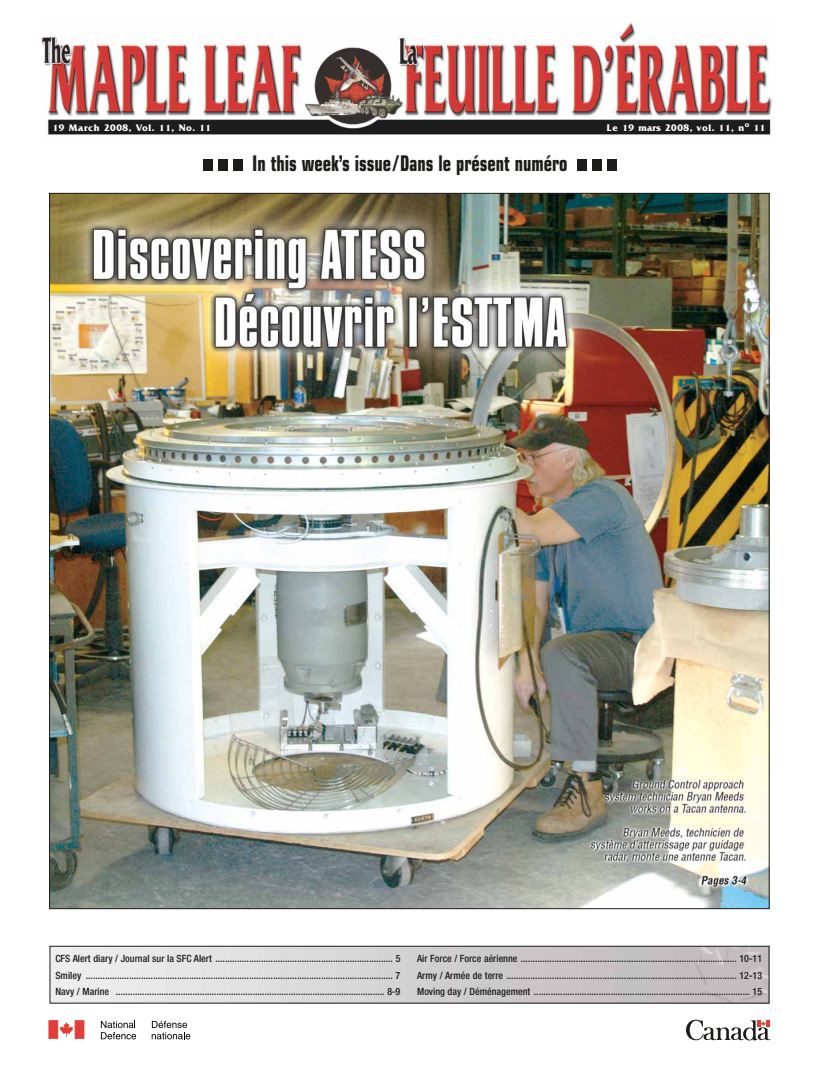
<style>
.page{position:relative;width:819px;height:1080px;background:#fff}
.page>*{position:absolute;margin:0;border:0;box-sizing:border-box;transform-origin:0 0}
.t1{font:700 condensed 21.6px "Eurostile";color:#1c1c1a;scale:.83 1}
.t2{font:500 condensed 10px/16.5px "Helvetica Neue";color:#1c1c1a;text-align:justify}
.t3{font:700 10px "Friz Quadrata";letter-spacing:.055em;color:#fff}
</style>
<div class="page">
<img style="left:51px;top:195px;width:716px;height:712px">
<div style="left:203px;top:159px;width:10px;height:12px;background:#1c1c1a"></div>
<div style="left:218px;top:159px;width:10px;height:12px;background:#1c1c1a"></div>
<div style="left:233px;top:159px;width:10px;height:12px;background:#1c1c1a"></div>
<div style="left:577px;top:159px;width:9px;height:12px;background:#1c1c1a"></div>
<div style="left:592px;top:159px;width:9px;height:12px;background:#1c1c1a"></div>
<div style="left:607px;top:159px;width:9px;height:12px;background:#1c1c1a"></div>
<img style="left:42px;top:22px;width:731px;height:113px">
<svg style="left:60px;top:1022px;width:13px;height:15px"></svg>
<div style="left:49px;top:1020px;width:9px;height:19px;background:#e23d39;border:1px solid #e23d39"></div>
<div style="left:75px;top:1020px;width:9px;height:19px;background:#e23d39;border:1px solid #e23d39"></div>
<svg style="left:101px;top:1021px;width:35px;height:18px"></svg>
<svg style="left:152px;top:1021px;width:38px;height:18px"></svg>
<div style="left:49px;top:946px;width:721px;height:58px;border:1px solid #1c1c1a"></div>
<svg style="left:686px;top:1020px;width:85px;height:20px"></svg>
<p class="t3" style="left:53px;top:124px;width:160px">19 March 2008, Vol. 11, No. 11</p>
<p class="t3" style="left:607px;top:124px;width:160px">Le 19 mars 2008, vol. 11, n<sup>o</sup> 11</p>
<h1 class="t1" style="left:252px;top:155px;width:382px">In this week’s issue/Dans le présent numéro</h1>
<p class="t2" style="left:55px;top:952px;width:347px">CFS Alert diary / Journal sur la SFC Alert .......................................................................... 5<br>Smiley ................................................................................................................................ 7<br>Navy / Marine ................................................................................................................ 8-9</p>
<p class="t2" style="left:417px;top:952px;width:347px">Air Force / Force aérienne .......................................................................................... 10-11<br>Army / Armée de terre ................................................................................................ 12-13<br>Moving day / Déménagement .......................................................................................... 15</p>
</div>
